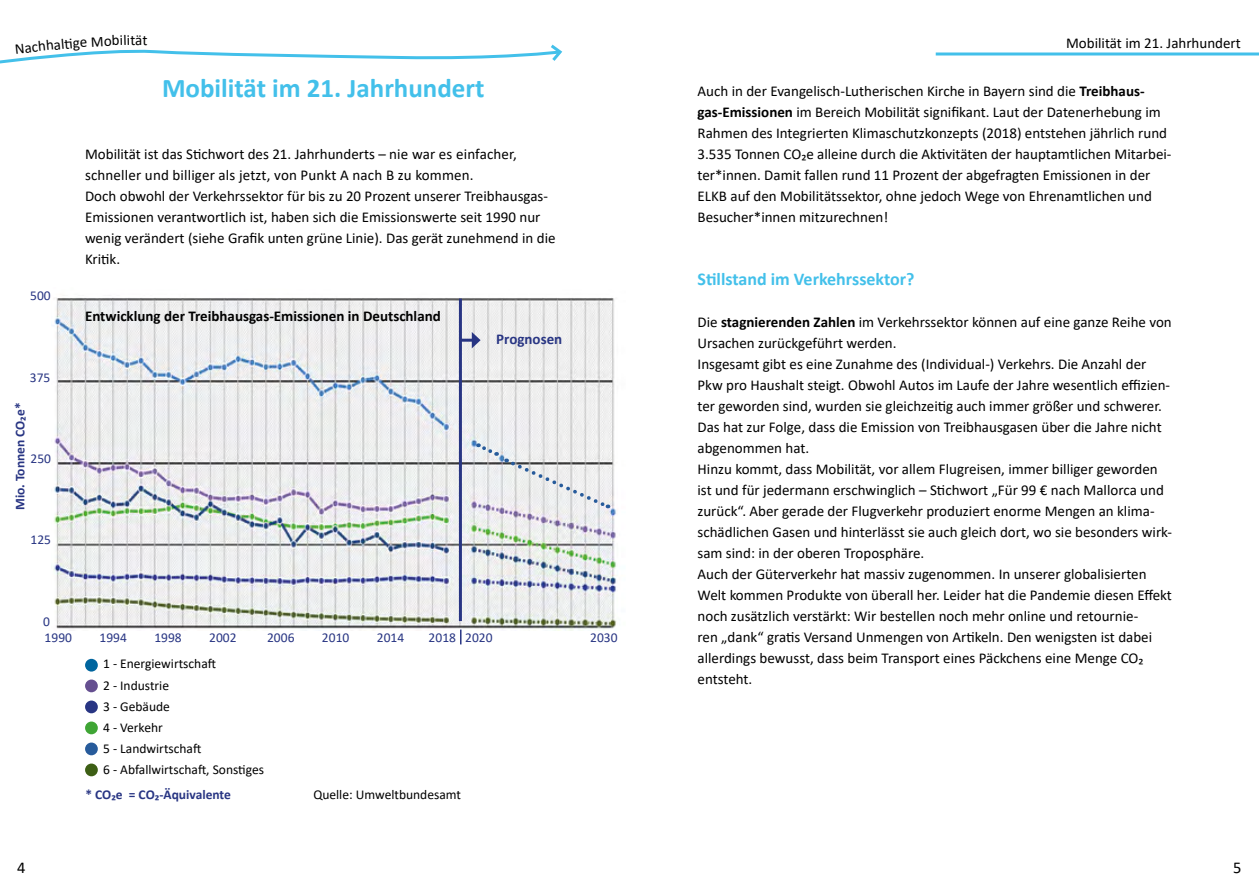
<style>
.page{position:relative;width:1259px;height:893px;background:#fff}
.page>*{position:absolute;margin:0;border:0;box-sizing:border-box;transform-origin:0 0}
.t1{font:700 27px "Calibri";color:#43c0ea}
.t2{font:700 18px "Calibri";color:#43c0ea}
.t3{font:16.5px "Calibri";color:#000}
.t4{font:15px/21px "Calibri";color:#000}
.t5{font:700 15px "Calibri";color:#000}
.t6{font:700 15px "Calibri";color:#283583}
.t7{font:13.5px/21.1px "Calibri";color:#000}
.t8{font:13.5px "Calibri";color:#283583}
.t9{font:700 13.5px "Calibri";color:#283583}
.s1{font-weight:700}
</style>
<div class="page">
<img style="left:53px;top:298px;width:564px;height:332px">
<hr style="left:459px;top:299px;width:3px;height:322px;background:#283583">
<svg style="left:478px;top:443px;width:20px;height:14px"></svg>
<svg style="left:506px;top:459px;width:103px;height:51px"></svg>
<div style="left:85px;top:659px;width:13px;height:13px;background:#00659e;border-radius:50%"></div>
<div style="left:85px;top:679px;width:13px;height:13px;background:#654f90;border-radius:50%"></div>
<div style="left:85px;top:700px;width:13px;height:13px;background:#283583;border-radius:50%"></div>
<div style="left:85px;top:721px;width:13px;height:13px;background:#3fa535;border-radius:50%"></div>
<div style="left:85px;top:742px;width:13px;height:13px;background:#275b9b;border-radius:50%"></div>
<div style="left:85px;top:763px;width:13px;height:13px;background:#3d5f15;border-radius:50%"></div>
<hr style="left:460px;top:339px;width:14px;height:3px;background:#283583">
<svg style="left:472px;top:332px;width:8px;height:16px"></svg>
<svg style="left:460px;top:630px;width:1px;height:14px"></svg>
<hr style="left:935px;top:53px;width:324px;height:3px;background:#43c0ea">
<svg style="left:0;top:44px;width:563px;height:20px"></svg>
<p class="t4" style="left:14px;top:38px;width:33px;rotate:-6deg">Nach</p>
<p class="t4" style="left:45px;top:34px;width:25px;rotate:-5deg">halt</p>
<p class="t4" style="left:135px;top:29px;width:9px">ä</p>
<h1 class="t1" style="left:162px;top:69px;width:324px">Mobilität im 21. Jahrhundert</h1>
<p class="t8" style="left:30px;top:286px;width:22px">500</p>
<p class="t8" style="left:30px;top:368px;width:22px">375</p>
<p class="t9" style="left:11px;top:510px;width:109px;rotate:-90deg">Mio. Tonnen CO₂e*</p>
<p class="t8" style="left:30px;top:449px;width:22px">250</p>
<p class="t8" style="left:30px;top:530px;width:22px">125</p>
<p class="t8" style="left:43px;top:612px;width:8px">0</p>
<p class="t4" style="left:85px;top:143px;width:472px">Mobilität ist das Stichwort des 21. Jahrhunderts – nie war es einfacher, schneller und billiger als jetzt, von Punkt A nach B zu kommen.<br>Doch obwohl der Verkehrssektor für bis zu 20 Prozent unserer Treibhausgas-Emissionen verantwortlich ist, haben sich die Emissionswerte seit 1990 nur wenig verändert (siehe Grafik unten grüne Linie). Das gerät zunehmend in die Kriti k.</p>
<p class="t5" style="left:85px;top:305px;width:357px">Entwicklung der Treibhausgas-Emissionen in Deutschland</p>
<p class="t6" style="left:496px;top:328px;width:68px">Prognosen</p>
<p class="t8" style="left:45px;top:628px;width:29px">1990</p>
<p class="t8" style="left:99px;top:628px;width:29px">1994</p>
<p class="t8" style="left:154px;top:628px;width:29px">1998</p>
<p class="t8" style="left:209px;top:628px;width:29px">2002</p>
<p class="t8" style="left:267px;top:628px;width:29px">2006</p>
<p class="t8" style="left:322px;top:628px;width:29px">2010</p>
<p class="t8" style="left:377px;top:628px;width:29px">2014</p>
<p class="t8" style="left:429px;top:628px;width:65px">2018 2020</p>
<p class="t8" style="left:590px;top:628px;width:29px">2030</p>
<p class="t7" style="left:103px;top:653px;width:162px">1 - Energiewirtschaft<br>2 - Industrie<br>3 - Gebäude<br>4 - Verkehr<br>5 - Landwirtschaft<br>6 - Abfallwirtschaft, Sonstiges</p>
<p class="t9" style="left:85px;top:785px;width:147px">* CO₂e = CO₂-Äquivalente</p>
<p class="t7" style="left:313px;top:783px;width:149px">Quelle: Umweltbundesamt</p>
<p class="t4" style="left:1066px;top:32px;width:176px">Mobilität im 21. Jahrhundert</p>
<p class="t4" style="left:697px;top:80px;width:475px">Auch in der Evangelisch-Lutherischen Kirche in Bayern sind die <span class="s1">Treibhaus&shy;gas-Emissionen</span> im Bereich Mobilität signifikant. Laut der Datenerhebung im Rahmen des Integrierten Klimaschutzkonzepts (2018) entstehen jährlich rund 3.535 Tonnen CO₂e alleine durch die Aktivitäten der hauptamtlichen Mitarbei&shy;ter*innen. Damit fallen rund 11 Prozent der abgefragten Emissionen in der ELKB auf den Mobilitätssektor, ohne jedoch Wege von Ehrenamtlichen und Besucher*innen mitzurechnen!</p>
<p class="t2" style="left:697px;top:266px;width:219px">Stillstand im Verkehrssektor?</p>
<p class="t4" style="left:697px;top:311px;width:476px">Die <span class="s1">stagnierenden Zahlen</span> im Verkehrssektor können auf eine ganze Reihe von Ursachen zurückgeführt werden.<br>Insgesamt gibt es eine Zunahme des (Individual-) Verkehrs. Die Anzahl der Pkw pro Haushalt steigt. Obwohl Autos im Laufe der Jahre wesentlich effizien&shy;ter geworden sind, wurden sie gleichzeitig auch immer größer und schwerer.<br>Das hat zur Folge, dass die Emission von Treibhausgasen über die Jahre nicht abgenommen hat.<br>Hinzu kommt, dass Mobilität, vor allem Flugreisen, immer billiger geworden ist und für jedermann erschwinglich – Stichwort „Für 99 € nach Mallorca und zurück“. Aber gerade der Flugverkehr produziert enorme Mengen an klima&shy;schädlichen Gasen und hinterlässt sie auch gleich dort, wo sie besonders wirk&shy;sam sind: in der oberen Troposphäre.<br>Auch der Güterverkehr hat massiv zugenommen. In unserer globalisierten Welt kommen Produkte von überall her. Leider hat die Pandemie diesen Effekt noch zusätzlich verstärkt: Wir bestellen noch mehr online und retournie-<br>ren „dank“ gratis Versand Unmengen von Artikeln. Den wenigsten ist dabei allerdings bewusst, dass beim Transport eines Päckchens eine Menge CO₂ entsteht.</p>
<p class="t3" style="left:17px;top:856px;width:10px">4</p>
<p class="t3" style="left:1233px;top:856px;width:10px">5</p>
</div>
